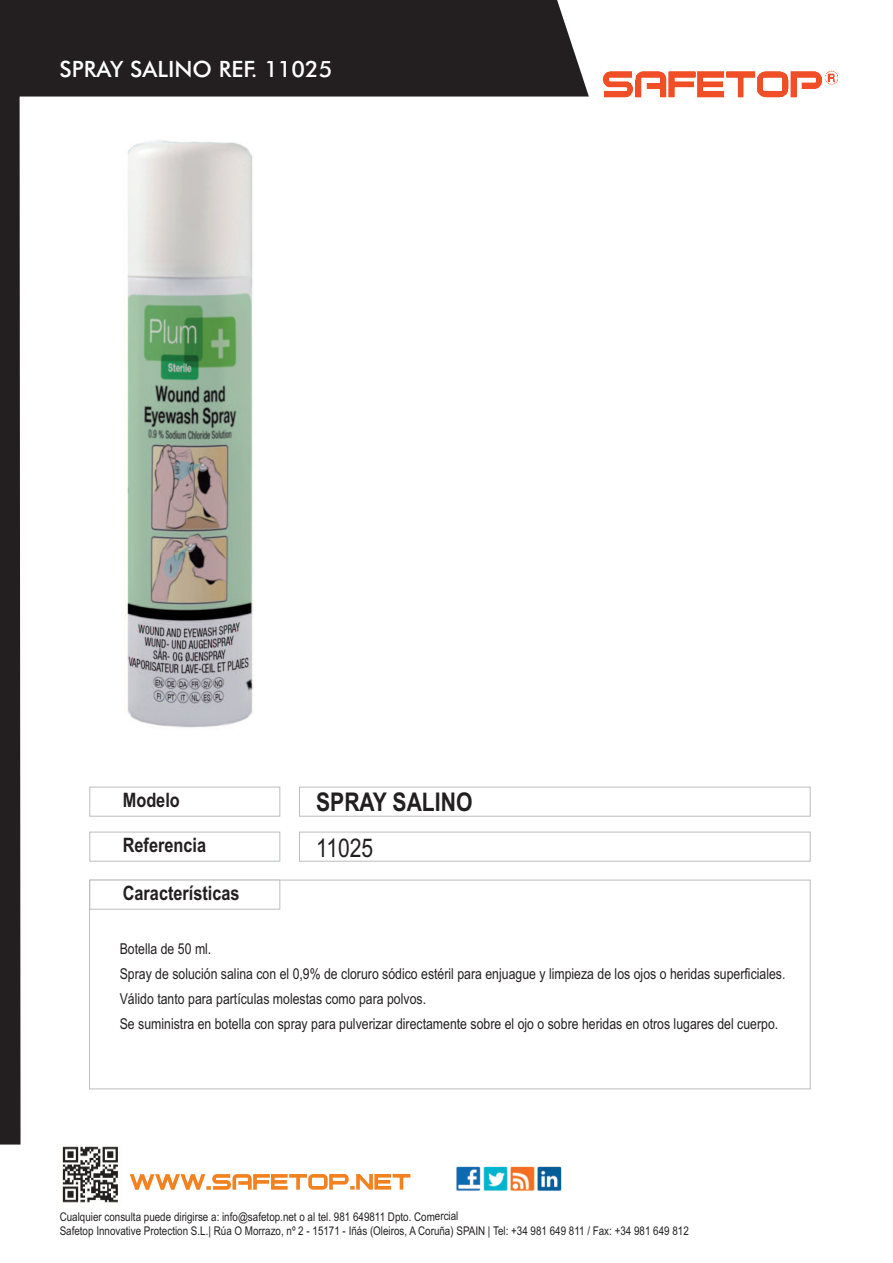
<style>
.page{position:relative;width:893px;height:1263px;background:#fff}
.page>*{position:absolute;margin:0;border:0;box-sizing:border-box;transform-origin:0 0}
.t1{font:700 25.8px "Arial Narrow";color:#231f20}
.t2{font:25.8px "Arial Narrow";color:#231f20}
.t3{font:500 22.5px "Futura BT";color:#fff}
.t4{font:700 19.95px "Arial Narrow";color:#231f20}
.t5{font:15px/25px "Arial Narrow";color:#231f20}
.t6{font:12px/14.2px "Arial Narrow";color:#231f20}
</style>
<div class="page">
<img style="left:124px;top:140px;width:129px;height:588px">
<div style="left:89px;top:880px;width:721px;height:209px;border:1px solid #bcbdc0"></div>
<div style="left:90px;top:787px;width:190px;height:29px;border:1px solid #bcbdc0"></div>
<div style="left:90px;top:832px;width:190px;height:29px;border:1px solid #bcbdc0"></div>
<div style="left:299px;top:787px;width:511px;height:29px;border:1px solid #bcbdc0"></div>
<div style="left:299px;top:832px;width:511px;height:29px;border:1px solid #bcbdc0"></div>
<div style="left:90px;top:880px;width:190px;height:29px;border:1px solid #bcbdc0"></div>
<div style="left:0;top:97px;width:21px;height:1047px;background:#231f20"></div>
<div style="left:0;top:0;width:589px;height:97px;background:#231f20"></div>
<img style="left:602px;top:70px;width:236px;height:28px">
<svg style="left:130px;top:1174px;width:280px;height:16px"></svg>
<img style="left:62px;top:1146px;width:56px;height:57px">
<img style="left:456px;top:1166px;width:106px;height:25px">
<h2 class="t3" style="left:60px;top:56px;width:274px">SPRAY SALINO REF. 11025</h2>
<h3 class="t4" style="left:123px;top:788px;width:59px">Modelo</h3>
<h1 class="t1" style="left:316px;top:787px;width:158px">SPRAY SALINO</h1>
<h1 class="t2" style="left:316px;top:833px;width:59px">11025</h1>
<h3 class="t4" style="left:123px;top:834px;width:85px">Referencia</h3>
<h3 class="t4" style="left:123px;top:881px;width:118px">Características</h3>
<p class="t5" style="left:120px;top:936px;width:667px">Botella de 50 ml.<br>Spray de solución salina con el 0,9% de cloruro sódico estéril para enjuague y limpieza de los ojos o heridas superficiales.<br>Válido tanto para partículas molestas como para polvos.<br>Se suministra en botella con spray para pulverizar directamente sobre el ojo o sobre heridas en otros lugares del cuerpo.</p>
<p class="t6" style="left:60px;top:1209px;width:631px">Cualquier consulta puede dirigirse a: info@safetop.net o al tel. 981 649811 Dpto. Comercial<br>Safetop Innovative Protection S.L.| Rúa O Morrazo, nº 2 - 15171 - Iñás (Oleiros, A Coruña) SPAIN | Tel: +34 981 649 811 / Fax: +34 981 649 812</p>
</div>
